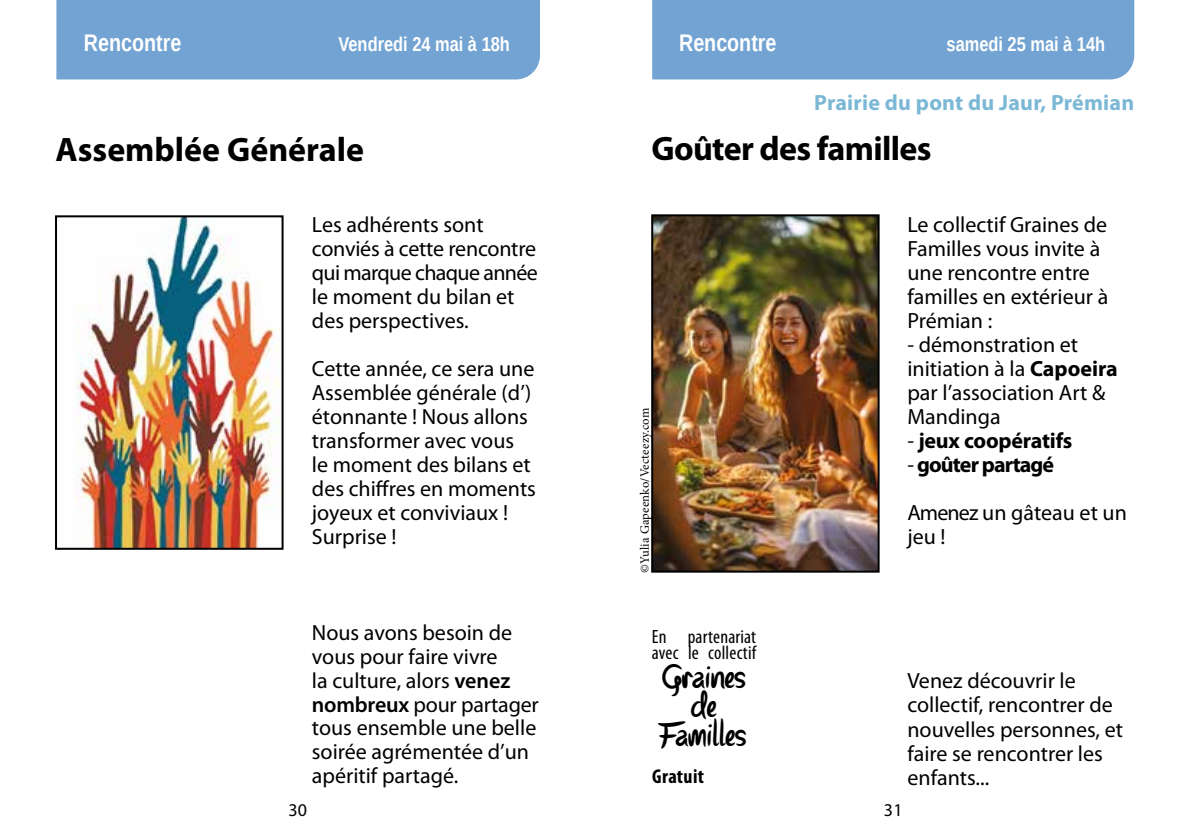
<style>
.page{position:relative;width:1191px;height:840px;background:#fff}
.page>*{position:absolute;margin:0;border:0;box-sizing:border-box;transform-origin:0 0}
.t1{font:700 34px "Myriad Pro";letter-spacing:-.01em;color:#000}
.t2{font:32.2px/28.8px "Parisien Night";color:#000;text-align:center}
.t3{font:700 24px "Liberation Sans Narrow";color:#fff}
.t4{font:22px/24px "Myriad Pro";color:#000}
.t5{font:700 22px "Myriad Pro";letter-spacing:.01em;color:#7bb8d5}
.t6{font:700 22px "Myriad Pro";letter-spacing:-.01em;color:#000}
.t7{font:700 20px "Liberation Sans Narrow";color:#fff}
.t8{font:700 condensed 20px "Myriad Pro";letter-spacing:.02em;color:#000}
.t9{font:condensed 19.2px/15.2px "Myriad Pro";letter-spacing:.01em;color:#000}
.t10{font:18px "Myriad Pro";color:#000}
.t11{font:12.6px "Minion Pro";letter-spacing:.01em;color:#000}
.s1{font-weight:600}
.s2{font-weight:700}
.s3{font-weight:400}
</style>
<div class="page">
<img style="left:76px;top:218px;width:204px;height:328px">
<div style="left:55px;top:215px;width:228px;height:334px;border:2px solid #000"></div>
<img style="left:654px;top:217px;width:222px;height:352px">
<div style="left:651px;top:214px;width:228px;height:358px;border:2px solid #000"></div>
<div style="left:56px;top:0;width:484px;height:79px;background:#72a3d2"></div>
<div style="left:652px;top:0;width:482px;height:79px;background:#72a3d2"></div>
<p class="t3" style="left:84px;top:26px;width:99px">Rencontre</p>
<p class="t7" style="left:338px;top:31px;width:173px">Vendredi 24 mai à 18h</p>
<p class="t3" style="left:679px;top:26px;width:99px">Rencontre</p>
<p class="t7" style="left:946px;top:30px;width:160px">samedi 25 mai à 14h</p>
<p class="t5" style="left:814px;top:88px;width:321px">Prairie du pont du Jaur, Prémian</p>
<h1 class="t1" style="left:56px;top:127px;width:310px">Assemblée Générale</h1>
<h1 class="t1" style="left:651px;top:127px;width:281px">Goûter des familles</h1>
<p class="t4" style="left:312px;top:212px;width:227px">Les adhérents sont conviés à cette rencontre qui marque chaque année le moment du bilan et des perspectives.</p>
<p class="t4" style="left:312px;top:356px;width:226px">Cette année, ce sera une<br>Assemblée générale (d’) étonnante ! Nous allons transformer avec vous<br>le moment des bilans et des chiffres en moments joyeux et conviviaux !<br>Surprise !</p>
<p class="t4" style="left:312px;top:620px;width:228px">Nous avons besoin de vous pour faire vivre<br>la culture, alors <span class="s1">venez nombreux</span> pour partager tous ensemble une belle soirée agrémentée d’un apéritif partagé.</p>
<p class="t11" style="left:636px;top:572px;width:166px;rotate:-90deg">©Yulia Gapeenko/Vecteezy.com</p>
<p class="t9" style="left:652px;top:628px;width:106px">En partenariat avec le collectif</p>
<h2 class="t2" style="left:661px;top:662px;width:87px">Graines de<br>Familles</h2>
<p class="t8" style="left:652px;top:763px;width:53px">Gratuit</p>
<p class="t4" style="left:907px;top:212px;width:202px">Le collectif Graines de<br>Familles vous invite à une rencontre entre familles en extérieur à<br>Prémian :</p>
<p class="t4" style="left:907px;top:332px;width:212px">- démonstration et initiation à la <span class="s2">Capoeira </span>par l’association Art &amp;<br>Mandinga</p>
<p class="t6" style="left:907px;top:426px;width:166px"><span class="s3">-</span> jeux coopératifs</p>
<p class="t4" style="left:907px;top:440px;width:221px;line-height:48px">- <span class="s2">goûter partagé<br></span>Amenez un gâteau et un</p>
<p class="t4" style="left:907px;top:524px;width:40px">jeu !</p>
<p class="t4" style="left:907px;top:668px;width:217px">Venez découvrir le collectif, rencontrer de nouvelles personnes, et faire se rencontrer les enfants...</p>
<p class="t10" style="left:288px;top:798px;width:20px">30</p>
<p class="t10" style="left:884px;top:798px;width:20px">31</p>
</div>
